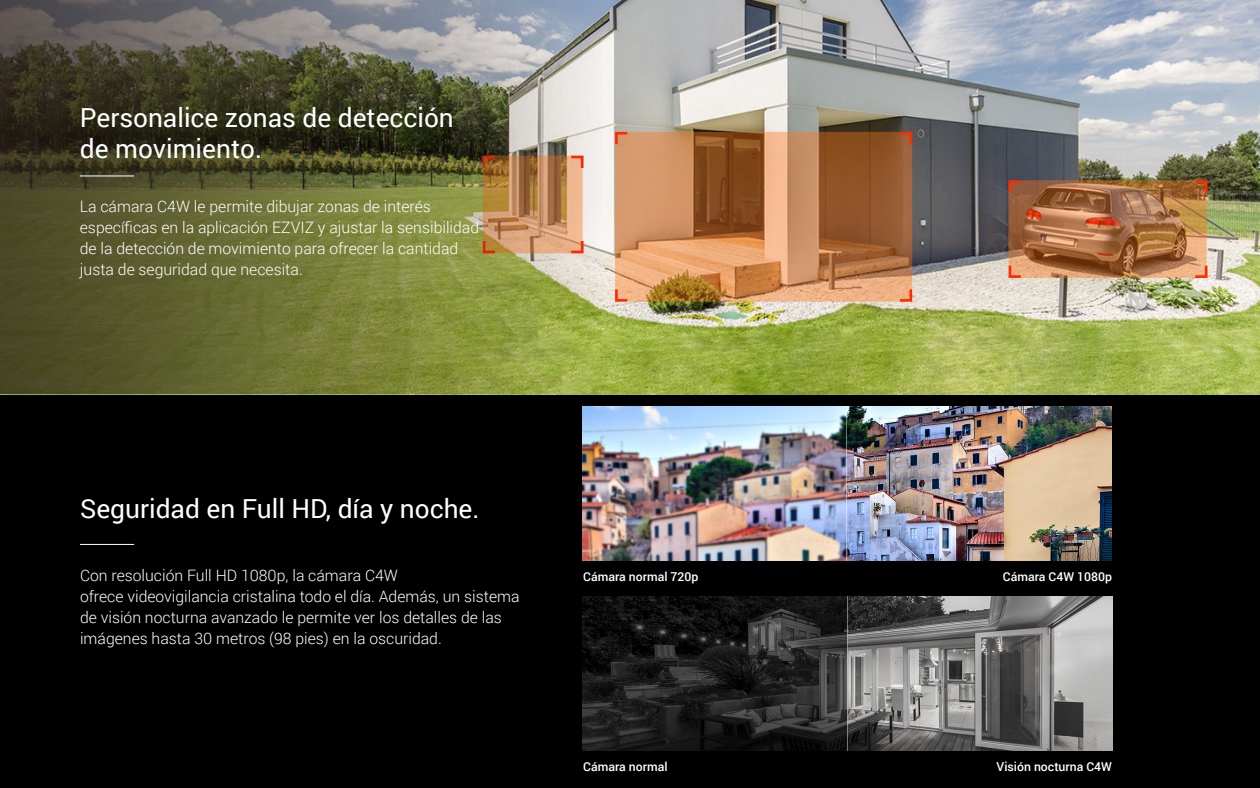
<style>
.page{position:relative;width:1260px;height:788px;background:#fff}
.page>*{position:absolute;margin:0;border:0;box-sizing:border-box;transform-origin:0 0}
.t1{font:26.25px/31.5px "Roboto";color:#fff}
.t2{font:300 15.75px/21px "Roboto";color:#fff}
.t3{font:500 12.25px "Roboto";color:#fff}
</style>
<div class="page">
<div style="left:0;top:393px;width:1260px;height:395px;background:#000"></div>
<hr style="left:80px;top:544px;width:54px;height:1px;background:#fff">
<img style="left:602px;top:0;width:658px;height:394px">
<img style="left:0;top:0;width:602px;height:394px">
<hr style="left:80px;top:175px;width:54px;height:1px;background:#fff">
<img style="left:583px;top:596px;width:529px;height:154px">
<img style="left:582px;top:406px;width:529px;height:154px">
<h1 class="t1" style="left:80px;top:100px;width:376px">Personalice zonas de detección de movimiento.</h1>
<p class="t2" style="left:80px;top:195px;width:401px">La cámara C4W le permite dibujar zonas de interés específicas en la aplicación EZVIZ y ajustar la sensibilidad de la detección de movimiento para ofrecer la cantidad justa de seguridad que necesita.</p>
<h1 class="t1" style="left:80px;top:492px;width:401px">Seguridad en Full HD, día y noche.</h1>
<p class="t2" style="left:80px;top:564px;width:441px">Con resolución Full HD 1080p, la cámara C4W<br>ofrece videovigilancia cristalina todo el día. Además, un sistema de visión nocturna avanzado le permite ver los detalles de las imágenes hasta 30 metros (98 pies) en la oscuridad.</p>
<p class="t3" style="left:583px;top:568px;width:117px">Cámara normal 720p</p>
<p class="t3" style="left:1003px;top:568px;width:111px">Cámara C4W 1080p</p>
<p class="t3" style="left:583px;top:758px;width:86px">Cámara normal</p>
<p class="t3" style="left:997px;top:758px;width:117px">Visión nocturna C4W</p>
</div>
